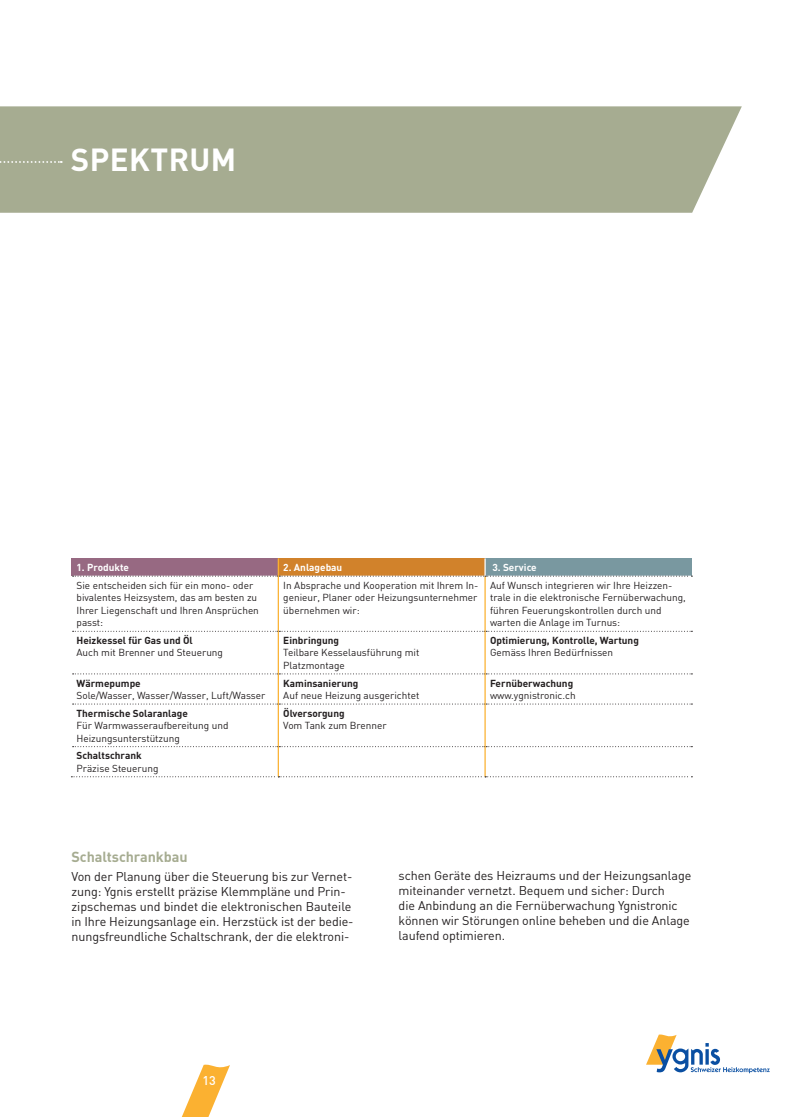
<style>
.page{position:relative;width:798px;height:1117px;background:#fff}
.page>*{position:absolute;margin:0;border:0;box-sizing:border-box;transform-origin:0 0}
.t1{font:700 31.25px "DIN";letter-spacing:.015em;color:#fff}
.t2{font:700 14.38px "DIN";letter-spacing:-.005em;color:#a6ac91}
.t3{font:12.5px/15px "DIN";letter-spacing:-.005em;color:#231f20}
.t4{font:500 12.5px "DIN";color:#fff}
.t5{font:10px/12.5px "DIN";color:#231f20}
.t6{font:700 10px "DIN";color:#231f20}
.t7{font:700 10px "DIN";color:#fff}
</style>
<div class="page">
<svg style="left:182px;top:1064px;width:48px;height:52px"></svg>
<svg style="left:646px;top:1034px;width:123px;height:38px"></svg>
<div style="left:0;top:106px;width:741px;height:107px;background:#a6ac91"></div>
<svg style="left:0;top:161px;width:62px;height:2px"></svg>
<svg style="left:72px;top:576px;width:619px;height:200px"></svg>
<svg style="left:73px;top:630px;width:619px;height:1px"></svg>
<svg style="left:73px;top:673px;width:619px;height:1px"></svg>
<svg style="left:73px;top:703px;width:619px;height:1px"></svg>
<svg style="left:73px;top:746px;width:619px;height:1px"></svg>
<svg style="left:71px;top:776px;width:621px;height:1px"></svg>
<hr style="left:484px;top:576px;width:1px;height:55px;background:#fbb131">
<hr style="left:484px;top:631px;width:1px;height:42px;background:#fbb131">
<hr style="left:484px;top:673px;width:1px;height:31px;background:#fbb131">
<hr style="left:484px;top:704px;width:1px;height:42px;background:#fbb131">
<hr style="left:484px;top:746px;width:1px;height:30px;background:#fbb131">
<svg style="left:73px;top:558px;width:619px;height:18px;background:#a18371"></svg>
<hr style="left:277px;top:576px;width:2px;height:55px;background:#fbb131">
<hr style="left:277px;top:631px;width:2px;height:42px;background:#fbb131">
<hr style="left:277px;top:673px;width:2px;height:31px;background:#fbb131">
<hr style="left:277px;top:704px;width:2px;height:42px;background:#fbb131">
<hr style="left:277px;top:746px;width:2px;height:30px;background:#fbb131">
<h1 class="t1" style="left:71px;top:140px;width:167px">SPEKTRUM</h1>
<p class="t7" style="left:76px;top:561px;width:54px">1. Produkte</p>
<p class="t7" style="left:283px;top:561px;width:60px">2. Anlagebau</p>
<p class="t7" style="left:492px;top:561px;width:46px">3. Service</p>
<p class="t5" style="left:76px;top:578px;width:184px">Sie entscheiden sich für ein mono- oder bivalentes Heizsystem, das am besten zu<br>Ihrer Liegenschaft und Ihren Ansprüchen passt:</p>
<p class="t5" style="left:283px;top:578px;width:196px;text-align:justify">In Absprache und Kooperation mit Ihrem In&shy;genieur, Planer oder Heizungsunternehmer übernehmen wir:</p>
<p class="t5" style="left:490px;top:578px;width:197px">Auf Wunsch integrieren wir Ihre Heizzen&shy;trale in die elektronische Fernüberwachung, führen Feuerungskontrollen durch und warten die Anlage im Turnus:</p>
<p class="t6" style="left:76px;top:633px;width:118px">Heizkessel für Gas und Öl</p>
<p class="t5" style="left:76px;top:646px;width:148px">Auch mit Brenner und Steuerung</p>
<p class="t6" style="left:490px;top:633px;width:150px">Optimierung, Kontrolle, Wartung</p>
<p class="t5" style="left:490px;top:646px;width:125px">Gemäss Ihren Bedürfnissen</p>
<p class="t6" style="left:283px;top:633px;width:57px">Einbringung</p>
<p class="t5" style="left:283px;top:646px;width:137px">Teilbare Kesselausführung mit<br>Platzmontage</p>
<p class="t6" style="left:76px;top:676px;width:66px">Wärmepumpe</p>
<p class="t5" style="left:76px;top:688px;width:190px">Sole/Wasser, Wasser/Wasser, Luft/Wasser</p>
<p class="t6" style="left:76px;top:706px;width:113px">Thermische Solaranlage</p>
<p class="t5" style="left:76px;top:719px;width:153px">Für Warmwasseraufbereitung und<br>Heizungsunterstützung</p>
<p class="t6" style="left:76px;top:749px;width:67px">Schaltschrank</p>
<p class="t5" style="left:76px;top:761px;width:83px">Präzise Steuerung</p>
<p class="t6" style="left:283px;top:676px;width:77px">Kaminsanierung</p>
<p class="t5" style="left:283px;top:688px;width:137px">Auf neue Heizung ausgerichtet</p>
<p class="t6" style="left:283px;top:706px;width:63px">Ölversorgung</p>
<p class="t5" style="left:283px;top:719px;width:105px">Vom Tank zum Brenner</p>
<p class="t6" style="left:490px;top:676px;width:85px">Fernüberwachung</p>
<p class="t5" style="left:490px;top:688px;width:87px">www.ygnistronic.ch</p>
<h2 class="t2" style="left:71px;top:847px;width:118px">Schaltschrankbau</h2>
<p class="t3" style="left:71px;top:868px;width:283px">Von der Planung über die Steuerung bis zur Vernet&shy;zung: Ygnis erstellt präzise Klemmpläne und Prin&shy;zipschemas und bindet die elektronischen Bauteile in Ihre Heizungsanlage ein. Herzstück ist der bedie&shy;nungsfreundliche Schaltschrank, der die elektroni-</p>
<p class="t3" style="left:398px;top:867px;width:294px">schen Geräte des Heizraums und der Heizungsanlage miteinander vernetzt. Bequem und sicher: Durch<br>die Anbindung an die Fernüberwachung Ygnistronic können wir Störungen online beheben und die Anlage laufend optimieren.</p>
<p class="t4" style="left:202px;top:1071px;width:15px">13</p>
</div>
